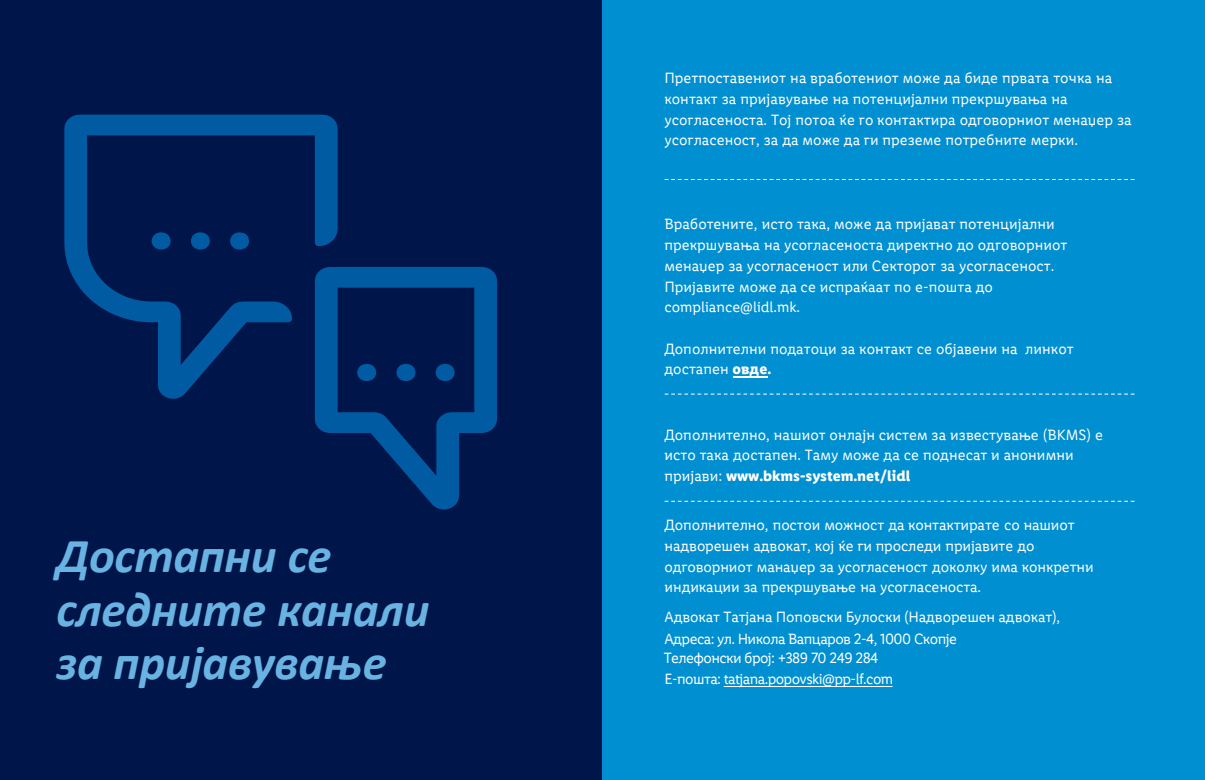
<style>
.page{position:relative;width:1205px;height:780px;background:#fff}
.page>*{position:absolute;margin:0;border:0;box-sizing:border-box;transform-origin:0 0}
.t1{font:italic 700 48.88px/53.8px "Calibri";letter-spacing:-.005em;color:#69b3e3}
.t2{font:15px/20.8px "Lidl Font Pro";color:#fff}
.t3{font:15px "Lidl Font Pro";letter-spacing:-.04em;color:#fff}
.s1{font-weight:700}
</style>
<div class="page">
<div style="left:0;top:0;width:602px;height:780px;background:#001549"></div>
<svg style="left:64px;top:115px;width:274px;height:284px"></svg>
<svg style="left:315px;top:267px;width:182px;height:242px"></svg>
<div style="left:602px;top:0;width:603px;height:780px;background:#008fd0"></div>
<svg style="left:664px;top:179px;width:471px;height:1px"></svg>
<svg style="left:664px;top:393px;width:471px;height:1px"></svg>
<svg style="left:664px;top:501px;width:471px;height:1px"></svg>
<hr style="left:732px;top:376px;width:35px;height:2px;background:#fff">
<svg style="left:724px;top:686px;width:168px;height:1px"></svg>
<p class="t1" style="left:56px;top:527px;width:374px">Достапни се следните канали за пријавување</p>
<p class="t2" style="left:664px;top:68px;width:469px">Претпоставениот на вработениот може да биде првата точка на контакт за пријавување на потенцијални прекршувања на усогласеноста. Тој потоа ќе го контактира одговорниот менаџер за усогласеност, за да може да ги преземе потребните мерки.</p>
<p class="t2" style="left:664px;top:214px;width:404px">Вработените, исто така, може да пријават потенцијални прекршувања на усогласеноста директно до одговорниот менаџер за усогласеност или Секторот за усогласеност.<br>Пријавите може да се испраќаат по е-пошта до compliance@lidl.mk.</p>
<p class="t2" style="left:664px;top:338px;width:411px">Дополнителни податоци за контакт се објавени на линкот достапен <span class="s1">овде.</span></p>
<p class="t2" style="left:664px;top:424px;width:440px">Дополнително, нашиот онлајн систем за известување (BKMS) е исто така достапен. Таму може да се поднесат и анонимни пријави: <span class="s1">www.bkms-system.net/lidl</span></p>
<p class="t2" style="left:664px;top:514px;width:430px">Дополнително, постои можност да контактирате со нашиот надворешен адвокат, кој ќе ги проследи пријавите до одговорниот манаџер за усогласеност доколку има конкретни индикации за прекршување на усогласеноста.</p>
<p class="t2" style="left:664px;top:606px;width:397px">Адвокат Татјана Поповски Булоски (Надворешен адвокат),</p>
<p class="t3" style="left:664px;top:630px;width:294px">Адреса: ул. Никола Вапцаров 2-4, 1000 Скопје</p>
<p class="t3" style="left:664px;top:649px;width:216px">Телефонски број: +389 70 249 284</p>
<p class="t3" style="left:664px;top:670px;width:230px">Е-пошта: tatjana.popovski@pp-lf.com</p>
</div>
